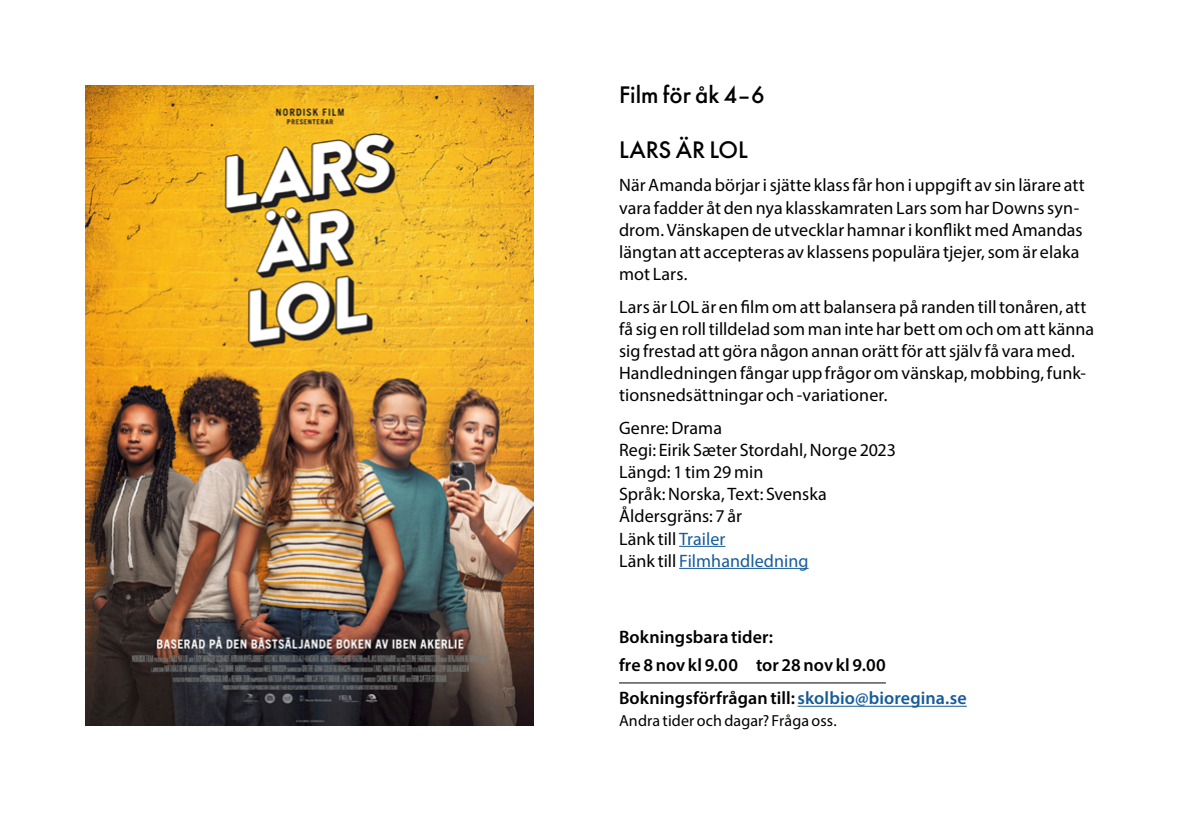
<style>
.page{position:relative;width:1191px;height:840px;background:#fff}
.page>*{position:absolute;margin:0;border:0;box-sizing:border-box;transform-origin:0 0}
.t1{font:500 22px "Futura";color:#000}
.t2{font:18px/22px "Myriad Pro";letter-spacing:.005em;color:#000}
.t3{font:600 18px/27.6px "Myriad Pro";letter-spacing:.005em;color:#000}
.t4{font:16px "Myriad Pro";letter-spacing:.005em;color:#000}
.s1{color:#165b9a}
</style>
<div class="page">
<img style="left:86px;top:86px;width:447px;height:639px">
<hr style="left:679px;top:545px;width:46px;height:1px;background:#165b9a">
<hr style="left:679px;top:567px;width:129px;height:1px;background:#165b9a">
<hr style="left:619px;top:682px;width:267px;height:1px;background:#000">
<hr style="left:797px;top:705px;width:169px;height:1px;background:#165b9a">
<p class="t1" style="left:619px;top:80px;width:147px">Film för åk 4–6</p>
<p class="t1" style="left:619px;top:135px;width:130px">LARS ÄR LOL</p>
<p class="t2" style="left:619px;top:174px;width:467px">När Amanda börjar i sjätte klass får hon i uppgift av sin lärare att vara fadder åt den nya klasskamraten Lars som har Downs syn&shy;drom. Vänskapen de utvecklar hamnar i konflikt med Amandas längtan att accepteras av klassens populära tjejer, som är elaka mot Lars.</p>
<p class="t2" style="left:619px;top:295px;width:476px">Lars är LOL är en film om att balansera på randen till tonåren, att få sig en roll tilldelad som man inte har bett om och om att känna sig frestad att göra någon annan orätt för att själv få vara med.<br>Handledningen fångar upp frågor om vänskap, mobbing, funk&shy;tionsnedsättningar och -variationer.</p>
<p class="t2" style="left:619px;top:417px;width:278px">Genre: Drama<br>Regi: Eirik Sæter Stordahl, Norge 2023<br>Längd: 1 tim 29 min<br>Språk: Norska, Text: Svenska<br>Åldersgräns: 7 år<br>Länk till <span class="s1">Trailer<br></span>Länk till <span class="s1">Filmhandledning</span></p>
<p class="t3" style="left:619px;top:622px;width:268px">Bokningsbara tider:<br>fre 8 nov kl 9.00 tor 28 nov kl 9.00</p>
<p class="t3" style="left:619px;top:683px;width:349px">Bokningsförfrågan till: <span class="s1">skolbio@bioregina.se</span></p>
<p class="t4" style="left:619px;top:710px;width:219px">Andra tider och dagar? Fråga oss.</p>
</div>
